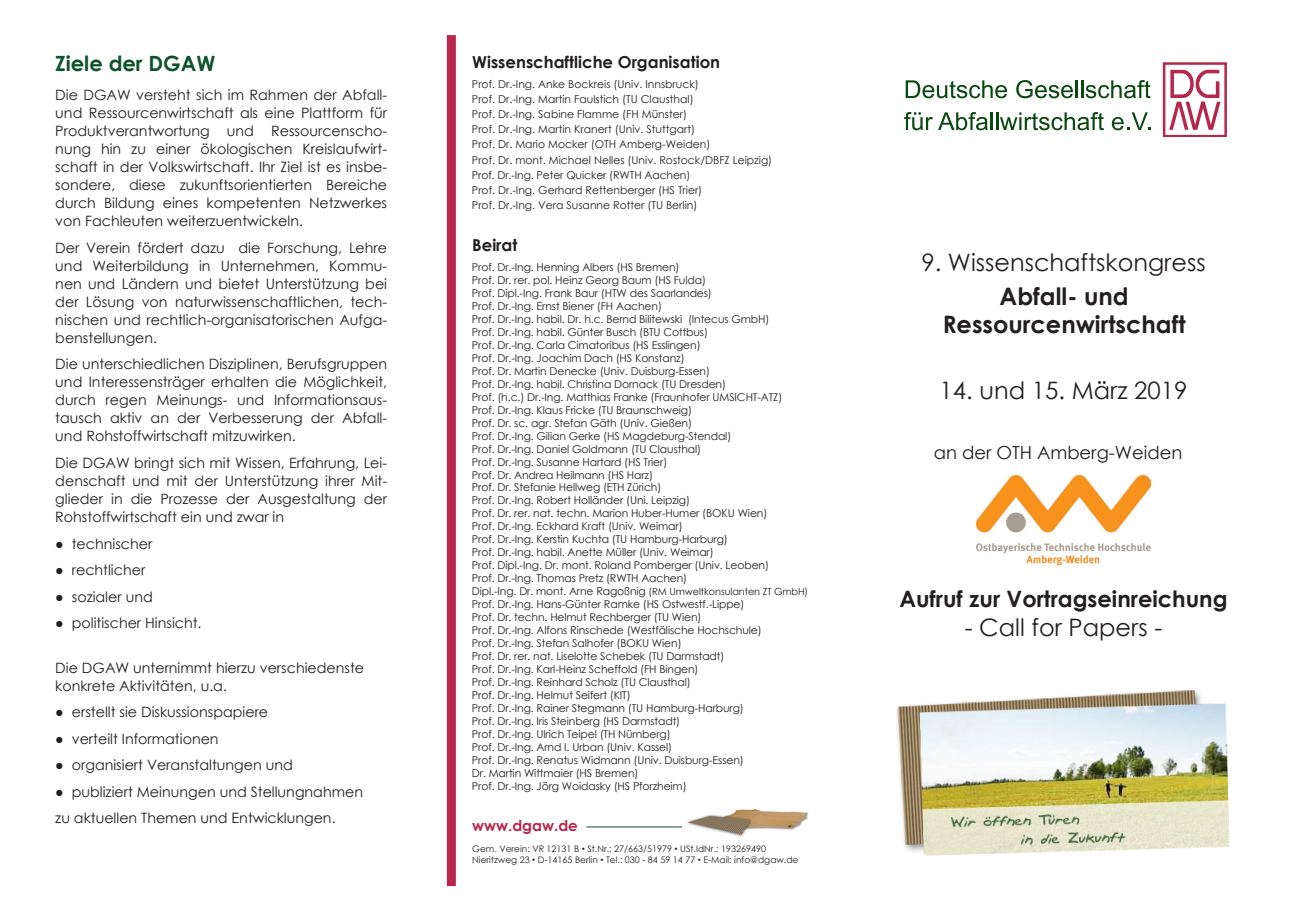
<style>
.page{position:relative;width:1289px;height:919px;background:#fff}
.page>*{position:absolute;margin:0;border:0;box-sizing:border-box;transform-origin:0 0}
.t1{font:24px "Century Gothic";color:#231f20}
.t2{font:700 24px/28.8px "Century Gothic";color:#231f20;text-align:center}
.t3{font:700 22.5px "Century Gothic";color:#231f20}
.t4{font:700 21px "Century Gothic";color:#0d532a}
.t5{font:18px "Century Gothic";color:#231f20}
.t6{font:700 16.5px "Century Gothic";color:#231f20}
.t7{font:700 15px "Century Gothic";color:#b6274b}
.t8{font:14.25px/18px "Century Gothic";color:#231f20;text-align:justify}
.t9{font:10.8px/12.9px "Century Gothic";letter-spacing:-.01em;color:#231f20}
.t10{font:9px "Century Gothic";color:#231f20}
.s1{font-size:9.75px}
.s2{font-family:"Arial"}
</style>
<div class="page">
<svg style="left:905px;top:80px;width:102px;height:18px"></svg>
<svg style="left:1016px;top:80px;width:61px;height:18px"></svg>
<hr style="left:1080px;top:80px;width:3px;height:18px;background:#07490e">
<svg style="left:1085px;top:80px;width:65px;height:18px"></svg>
<svg style="left:904px;top:112px;width:28px;height:18px"></svg>
<svg style="left:938px;top:112px;width:54px;height:18px"></svg>
<hr style="left:995px;top:112px;width:3px;height:18px;background:#07490e">
<svg style="left:1000px;top:112px;width:103px;height:18px"></svg>
<svg style="left:1111px;top:112px;width:39px;height:18px"></svg>
<svg style="left:1162px;top:62px;width:64px;height:74px"></svg>
<img style="left:897px;top:690px;width:333px;height:166px">
<div style="left:447px;top:35px;width:9px;height:850px;background:#b6274b"></div>
<hr style="left:586px;top:826px;width:102px;height:1px;background:#0d532a">
<img style="left:682px;top:809px;width:126px;height:28px">
<img style="left:976px;top:475px;width:174px;height:89px">
<p class="t4" style="left:55px;top:47px;width:162px">Ziele der DGAW</p>
<p class="t6" style="left:472px;top:49px;width:249px">Wissenschaftliche Organisation</p>
<p class="t8" style="left:55px;top:86px;width:333px">Die DGAW versteht sich im Rahmen der Abfall&shy;und Ressourcenwirtschaft als eine Plattform für Produktverantwortung und Ressourcenscho&shy;nung hin zu einer ökologischen Kreislaufwirt&shy;schaft in der Volkswirtschaft. Ihr Ziel ist es insbe&shy;sondere, diese zukunftsorientierten Bereiche durch Bildung eines kompetenten Netzwerkes von Fachleuten weiterzuentwickeln.</p>
<p class="t8" style="left:55px;top:238px;width:333px">Der Verein fördert dazu die Forschung, Lehre und Weiterbildung in Unternehmen, Kommu&shy;nen und Ländern und bietet Unterstützung bei der Lösung von naturwissenschaftlichen, tech&shy;nischen und rechtlich-organisatorischen Aufga&shy;benstellungen.</p>
<p class="t8" style="left:55px;top:355px;width:333px">Die unterschiedlichen Disziplinen, Berufsgruppen und Interessensträger erhalten die Möglichkeit, durch regen Meinungs- und Informationsaus&shy;tausch aktiv an der Verbesserung der Abfall&shy;und Rohstoffwirtschaft mitzuwirken.</p>
<p class="t8" style="left:55px;top:453px;width:333px">Die DGAW bringt sich mit Wissen, Erfahrung, Lei&shy;denschaft und mit der Unterstützung ihrer Mit&shy;glieder in die Prozesse der Ausgestaltung der Rohstoffwirtschaft ein und zwar in</p>
<p class="t8" style="left:55px;top:534px;width:99px">● technischer</p>
<p class="t8" style="left:55px;top:560px;width:91px">● rechtlicher</p>
<p class="t8" style="left:55px;top:587px;width:99px">● sozialer und</p>
<p class="t8" style="left:55px;top:613px;width:148px">● politischer Hinsicht.</p>
<p class="t8" style="left:55px;top:658px;width:310px">Die DGAW unternimmt hierzu verschiedenste konkrete Aktivitäten, u.a.</p>
<p class="t8" style="left:55px;top:702px;width:214px">● erstellt sie Diskussionspapiere</p>
<p class="t8" style="left:55px;top:729px;width:165px">● verteilt Informationen</p>
<p class="t8" style="left:55px;top:755px;width:239px">● organisiert Veranstaltungen und</p>
<p class="t8" style="left:55px;top:782px;width:309px">● publiziert Meinungen und Stellungnahmen</p>
<p class="t8" style="left:55px;top:808px;width:282px">zu aktuellen Themen und Entwicklungen.</p>
<p class="t9" style="left:472px;top:78px;width:228px">Prof. Dr.-Ing. Anke Bockreis (Univ. Innsbruck)</p>
<p class="t9" style="left:472px;top:93px;width:223px">Prof. Dr.-Ing. Martin Faulstich (TU Clausthal)</p>
<p class="t9" style="left:472px;top:108px;width:216px">Prof. Dr.-Ing. Sabine Flamme (FH Münster)</p>
<p class="t9" style="left:472px;top:123px;width:224px">Prof. Dr.-Ing. Martin Kranert (Univ. Stuttgart)</p>
<p class="t9" style="left:472px;top:138px;width:240px">Prof. Dr. Mario Mocker (OTH Amberg-Weiden)</p>
<p class="t9" style="left:472px;top:153px;width:302px">Prof. Dr. mont. Michael Nelles (Univ. Rostock/DBFZ Leipzig)</p>
<p class="t9" style="left:472px;top:168px;width:220px">Prof. Dr.-Ing. Peter Quicker (RWTH Aachen)</p>
<p class="t9" style="left:472px;top:183px;width:232px">Prof. Dr.-Ing. Gerhard Rettenberger (HS Trier)</p>
<p class="t9" style="left:472px;top:198px;width:227px">Prof. Dr.-Ing. Vera Susanne Rotter (TU Berlin)</p>
<p class="t6" style="left:472px;top:232px;width:47px">Beirat</p>
<p class="t9" style="left:472px;top:260px;width:209px">Prof. Dr.-Ing. Henning Albers (HS Bremen)</p>
<p class="t9" style="left:472px;top:273px;width:235px">Prof. Dr. rer. pol. Heinz Georg Baum (HS Fulda)</p>
<p class="t9" style="left:472px;top:286px;width:241px">Prof. Dipl.-Ing. Frank Baur (HTW des Saarlandes)</p>
<p class="t9" style="left:472px;top:299px;width:191px">Prof. Dr.-Ing. Ernst Biener (FH Aachen)</p>
<p class="t9" style="left:472px;top:312px;width:299px">Prof. Dr.-Ing. habil. Dr. h.c. Bernd Bilitewski (Intecus GmbH)</p>
<p class="t9" style="left:472px;top:325px;width:237px">Prof. Dr.-Ing. habil. Günter Busch (BTU Cottbus)</p>
<p class="t9" style="left:472px;top:338px;width:230px">Prof. Dr.-Ing. Carla Cimatoribus (HS Esslingen)</p>
<p class="t9" style="left:472px;top:351px;width:214px">Prof. Dr.-Ing. Joachim Dach (HS Konstanz)</p>
<p class="t9" style="left:472px;top:364px;width:239px">Prof. Dr. Martin Denecke (Univ. Duisburg-Essen)</p>
<p class="t9" style="left:472px;top:377px;width:255px">Prof. Dr.-Ing. habil. Christina Dornack (TU Dresden)</p>
<p class="t9" style="left:472px;top:390px;width:312px">Prof. (h.c.) Dr.-Ing. Matthias Franke (Fraunhofer UMSICHT-ATZ)</p>
<p class="t9" style="left:472px;top:403px;width:222px">Prof. Dr.-Ing. Klaus Fricke (TU Braunschweig)</p>
<p class="t9" style="left:472px;top:416px;width:261px">Prof. Dr. sc. agr. Stefan Gäth (Univ. Gießen)<br>Prof. Dr.-Ing. Gilian Gerke (HS Magdeburg-Stendal)</p>
<p class="t9" style="left:472px;top:442px;width:231px">Prof. Dr.-Ing. Daniel Goldmann (TU Clausthal)</p>
<p class="t9" style="left:472px;top:455px;width:197px">Prof. Dr.-Ing. Susanne Hartard (HS Trier)</p>
<p class="t9" style="left:472px;top:468px;width:183px">Prof. Dr. Andrea Heilmann (HS Harz)</p>
<p class="t9" style="left:472px;top:481px;width:191px">Prof. Dr. Stefanie Hellweg (ETH Zürich)</p>
<p class="t9" style="left:472px;top:494px;width:220px">Prof. Dr.-Ing. Robert Holländer (Uni. Leipzig)</p>
<p class="t9" style="left:472px;top:507px;width:297px">Prof. Dr. rer. nat. techn. Marion Huber-Humer (BOKU Wien)</p>
<p class="t9" style="left:472px;top:520px;width:212px">Prof. Dr.-Ing. Eckhard Kraft (Univ. Weimar)</p>
<p class="t9" style="left:472px;top:533px;width:257px">Prof. Dr.-Ing. Kerstin Kuchta (TU Hamburg-Harburg)</p>
<p class="t9" style="left:472px;top:545px;width:243px">Prof. Dr.-Ing. habil. Anette Müller (Univ. Weimar)</p>
<p class="t9" style="left:472px;top:558px;width:298px">Prof. Dipl.-Ing. Dr. mont. Roland Pomberger (Univ. Leoben)</p>
<p class="t9" style="left:472px;top:571px;width:338px">Prof. Dr.-Ing. Thomas Pretz (RWTH Aachen)<br>Dipl.-Ing. Dr. mont. Arne Ragoßnig <span class="s1">(RM Umweltkonsulanten ZT GmbH)</span></p>
<p class="t9" style="left:472px;top:597px;width:274px">Prof. Dr.-Ing. Hans-Günter Ramke (HS Ostwestf.-Lippe)</p>
<p class="t9" style="left:472px;top:610px;width:231px">Prof. Dr. techn. Helmut Rechberger (TU Wien)</p>
<p class="t9" style="left:472px;top:623px;width:291px">Prof. Dr.-Ing. Alfons Rinschede (Westfälische Hochschule)</p>
<p class="t9" style="left:472px;top:636px;width:211px">Prof. Dr.-Ing. Stefan Salhofer (BOKU Wien)</p>
<p class="t9" style="left:472px;top:649px;width:254px">Prof. Dr. rer. nat. Liselotte Schebek (TU Darmstadt)</p>
<p class="t9" style="left:472px;top:662px;width:228px">Prof. Dr.-Ing. Karl-Heinz Scheffold (FH Bingen)</p>
<p class="t9" style="left:472px;top:675px;width:220px">Prof. Dr.-Ing. Reinhard Scholz (TU Clausthal)</p>
<p class="t9" style="left:472px;top:688px;width:160px">Prof. Dr.-Ing. Helmut Seifert (KIT)</p>
<p class="t9" style="left:472px;top:701px;width:273px">Prof. Dr.-Ing. Rainer Stegmann (TU Hamburg-Harburg)</p>
<p class="t9" style="left:472px;top:714px;width:210px">Prof. Dr.-Ing. Iris Steinberg (HS Darmstadt)</p>
<p class="t9" style="left:472px;top:727px;width:200px">Prof. Dr.-Ing. Ulrich Teipel (TH Nürnberg)</p>
<p class="t9" style="left:472px;top:740px;width:202px">Prof. Dr.-Ing. Arnd I. Urban (Univ. Kassel)</p>
<p class="t9" style="left:472px;top:753px;width:273px">Prof. Dr.-Ing. Renatus Widmann (Univ. Duisburg-Essen)</p>
<p class="t9" style="left:472px;top:766px;width:168px">Dr. Martin Wittmaier (HS Bremen)</p>
<p class="t9" style="left:472px;top:779px;width:216px">Prof. Dr.-Ing. Jörg Woidasky (HS Pforzheim)</p>
<p class="t7" style="left:472px;top:814px;width:107px">www.dgaw.de</p>
<p class="t10" style="left:472px;top:842px;width:295px">Gem. Verein: VR 12131 B <span class="s2">•</span> St.Nr.: 27/663/51979 <span class="s2">•</span> USt.IdNr.: 193269490</p>
<p class="t10" style="left:472px;top:853px;width:328px">Nieritzweg 23 <span class="s2">•</span> D-14165 Berlin <span class="s2">•</span> Tel.: 030 - 84 59 14 77 <span class="s2">•</span> E-Mail: info@dgaw.de</p>
<p class="t1" style="left:921px;top:245px;width:286px">9. Wissenschaftskongress</p>
<p class="t2" style="left:942px;top:280px;width:244px">Abfall- und<br>Ressourcenwirtschaft</p>
<p class="t1" style="left:939px;top:373px;width:249px">14. und 15. März 2019</p>
<p class="t5" style="left:933px;top:439px;width:250px">an der OTH Amberg-Weiden</p>
<p class="t3" style="left:899px;top:581px;width:330px">Aufruf zur Vortragseinreichung</p>
<p class="t1" style="left:964px;top:610px;width:199px">- Call for Papers -</p>
</div>
